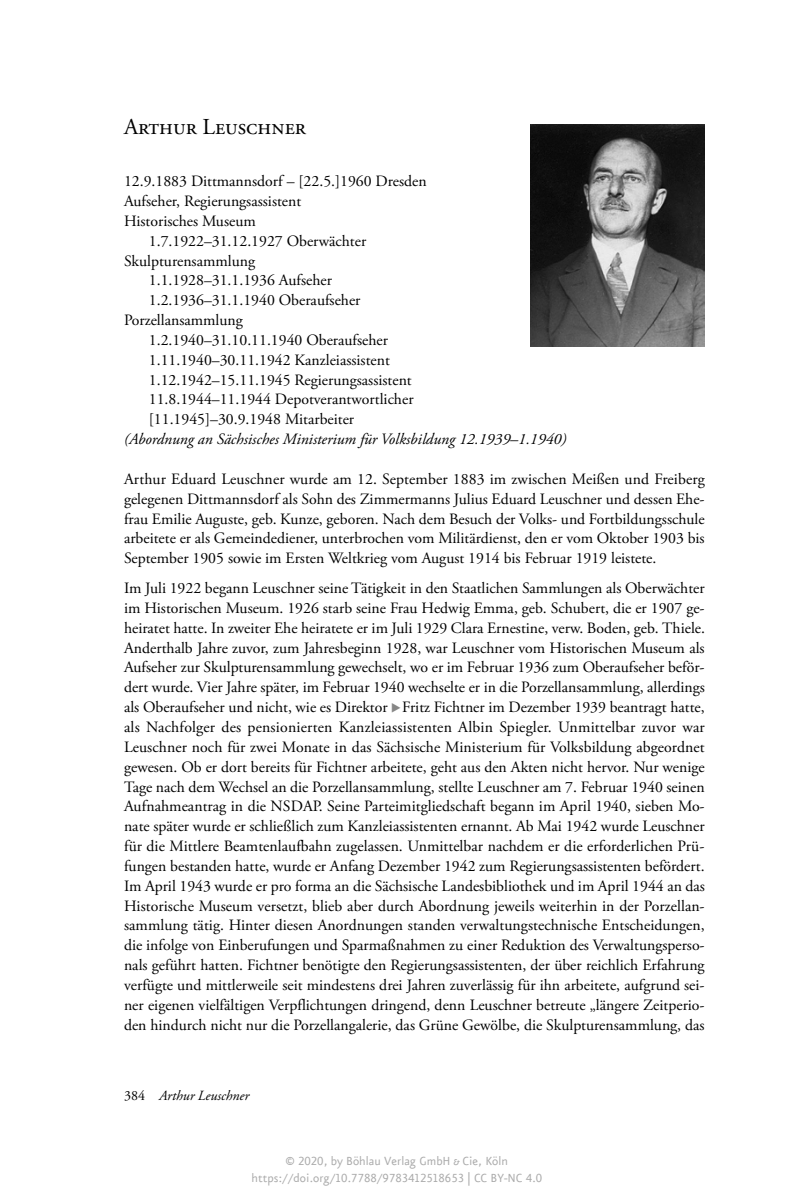
<style>
.page{position:relative;width:794px;height:1191px;background:#fff}
.page>*{position:absolute;margin:0;border:0;box-sizing:border-box;transform-origin:0 0}
.t1{font:22.75px "Adobe Garamond Pro";color:#000}
.t2{font:15.75px/19.8px "Adobe Garamond Pro";color:#000;text-align:justify}
.t3{font:italic 15.75px "Adobe Garamond Pro";color:#000}
.t4{font:14px/16.8px "VR Eureka Sans";color:#ababab;text-align:center}
.t5{font:italic 14px "Adobe Garamond Pro";color:#000}
.s1{color:#878786}
.s2{font-style:normal}
</style>
<div class="page">
<img style="left:531px;top:124px;width:173px;height:222px">
<h1 class="t1" style="left:124px;top:113px;width:183px">Arthur Leuschner</h1>
<p class="t2" style="left:124px;top:172px;width:304px">12.9.1883 Dittmannsdorf – [22.5.]1960 Dresden</p>
<p class="t2" style="left:124px;top:192px;width:179px">Aufseher, Regierungsassistent</p>
<p class="t2" style="left:124px;top:211px;width:133px">Historisches Museum</p>
<p class="t2" style="left:149px;top:231px;width:219px">1.7.1922–31.12.1927 Oberwächter</p>
<p class="t2" style="left:124px;top:251px;width:133px">Skulpturensammlung</p>
<p class="t2" style="left:149px;top:271px;width:184px">1.1.1928–31.1.1936 Aufseher</p>
<p class="t2" style="left:149px;top:291px;width:213px">1.2.1936–31.1.1940 Oberaufseher</p>
<p class="t2" style="left:124px;top:311px;width:120px">Porzellansammlung</p>
<p class="t2" style="left:149px;top:330px;width:241px">1.2.1940–31.10.11.1940 Oberaufseher</p>
<p class="t2" style="left:149px;top:350px;width:242px">1.11.1940–30.11.1942 Kanzleiassistent</p>
<p class="t2" style="left:149px;top:370px;width:264px">1.12.1942–15.11.1945 Regierungsassistent</p>
<p class="t2" style="left:149px;top:390px;width:266px">11.8.1944–11.1944 Depotverantwortlicher</p>
<p class="t2" style="left:149px;top:410px;width:207px">[11.1945]–30.9.1948 Mitarbeiter</p>
<p class="t3" style="left:124px;top:430px;width:444px">(Abordnung an Sächsisches Ministerium für Volksbildung 12.1939–1.1940)</p>
<p class="t2" style="left:124px;top:469px;width:582px">Arthur Eduard Leuschner wurde am 12. September 1883 im zwischen Meißen und Freiberg gelegenen Dittmannsdorf als Sohn des Zimmermanns Julius Eduard Leuschner und dessen Ehe&shy;frau Emilie Auguste, geb. Kunze, geboren. Nach dem Besuch der Volks- und Fortbildungsschule arbeitete er als Gemeindediener, unterbrochen vom Militärdienst, den er vom Oktober 1903 bis September 1905 sowie im Ersten Weltkrieg vom August 1914 bis Februar 1919 leistete.</p>
<p class="t2" style="left:124px;top:579px;width:582px">Im Juli 1922 begann Leuschner seine Tätigkeit in den Staatlichen Sammlungen als Oberwächter im Historischen Museum. 1926 starb seine Frau Hedwig Emma, geb. Schubert, die er 1907 ge&shy;heiratet hatte. In zweiter Ehe heiratete er im Juli 1929 Clara Ernestine, verw. Boden, geb. Thiele.<br>Anderthalb Jahre zuvor, zum Jahresbeginn 1928, war Leuschner vom Historischen Museum als Aufseher zur Skulpturensammlung gewechselt, wo er im Februar 1936 zum Oberaufseher beför&shy;dert wurde. Vier Jahre später, im Februar 1940 wechselte er in die Porzellansammlung, allerdings als Oberaufseher und nicht, wie es Direktor <span class="s1">▶</span>Fritz Fichtner im Dezember 1939 beantragt hatte, als Nachfolger des pensionierten Kanzleiassistenten Albin Spiegler. Unmittelbar zuvor war Leuschner noch für zwei Monate in das Sächsische Ministerium für Volksbildung abgeordnet gewesen. Ob er dort bereits für Fichtner arbeitete, geht aus den Akten nicht hervor. Nur wenige Tage nach dem Wechsel an die Porzellansammlung, stellte Leuschner am 7. Februar 1940 seinen Aufnahmeantrag in die NSDAP. Seine Parteimitgliedschaft begann im April 1940, sieben Mo&shy;nate später wurde er schließlich zum Kanzleiassistenten ernannt. Ab Mai 1942 wurde Leuschner für die Mittlere Beamtenlaufbahn zugelassen. Unmittelbar nachdem er die erforderlichen Prü&shy;fungen bestanden hatte, wurde er Anfang Dezember 1942 zum Regierungsassistenten befördert.<br>Im April 1943 wurde er pro forma an die Sächsische Landesbibliothek und im April 1944 an das Historische Museum versetzt, blieb aber durch Abordnung jeweils weiterhin in der Porzellan&shy;sammlung tätig. Hinter diesen Anordnungen standen verwaltungstechnische Entscheidungen, die infolge von Einberufungen und Sparmaßnahmen zu einer Reduktion des Verwaltungsperso&shy;nals geführt hatten. Fichtner benötigte den Regierungsassistenten, der über reichlich Erfahrung verfügte und mittlerweile seit mindestens drei Jahren zuverlässig für ihn arbeitete, aufgrund sei&shy;ner eigenen vielfältigen Verpflichtungen dringend, denn Leuschner betreute „längere Zeitperio&shy;den hindurch nicht nur die Porzellangalerie, das Grüne Gewölbe, die Skulpturensammlung, das</p>
<p class="t5" style="left:124px;top:1087px;width:127px"><span class="s2">384</span> Arthur Leuschner</p>
<p class="t4" style="left:252px;top:1153px;width:292px">© 2020, by Böhlau Verlag GmbH &amp; Cie, Köln https://doi.org/10.7788/9783412518653 | CC BY-NC 4.0</p>
</div>
